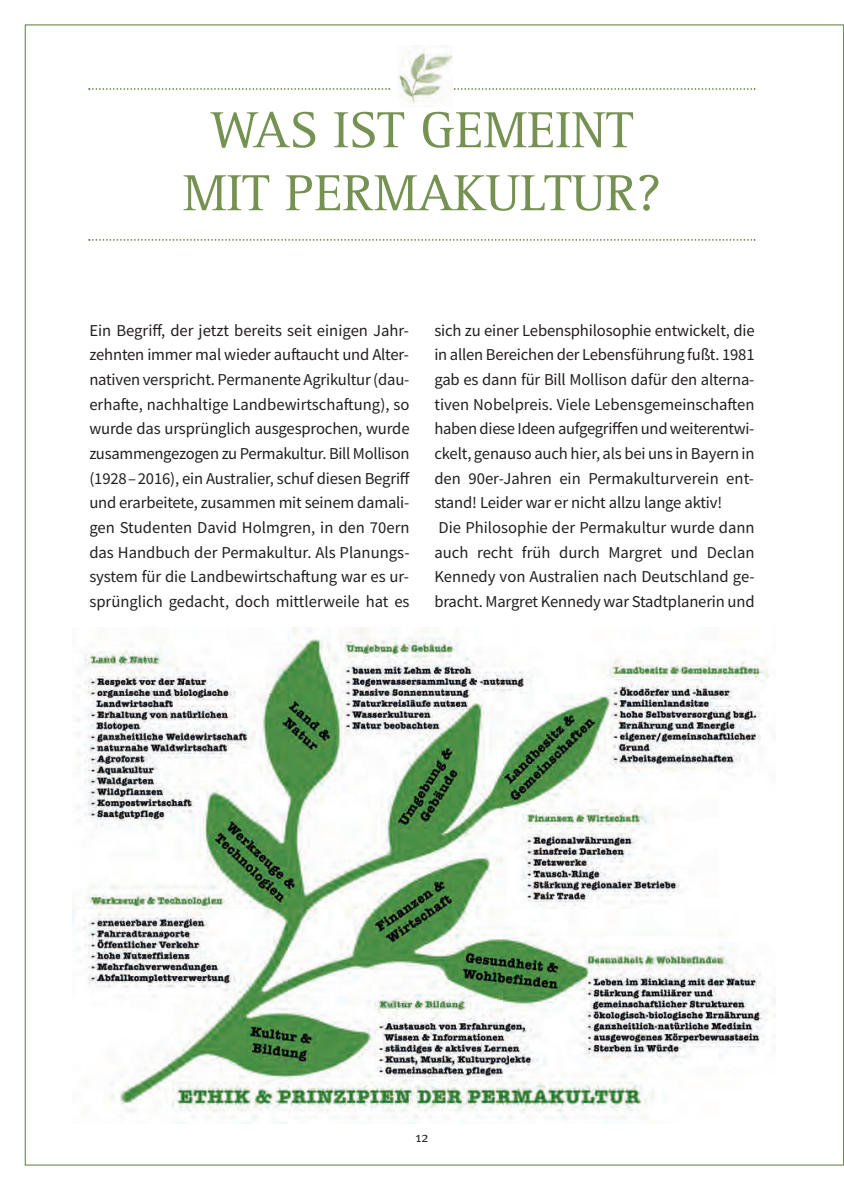
<style>
.page{position:relative;width:844px;height:1190px;background:#fff}
.page>*{position:absolute;margin:0;border:0;box-sizing:border-box;transform-origin:0 0}
.t1{font:52.5px/63px "Rotis Serif Std";color:#769252;text-align:center}
.t2{font:16.62px/24.7px "Source Sans Pro";letter-spacing:-.01em;color:#231f20;text-align:justify}
.t3{font:14px "Meta";color:#231f20}
</style>
<div class="page">
<svg style="left:843px;top:24px;width:1px;height:1141px"></svg>
<svg style="left:88px;top:239px;width:667px;height:2px"></svg>
<svg style="left:88px;top:88px;width:302px;height:2px"></svg>
<svg style="left:453px;top:88px;width:302px;height:2px"></svg>
<img style="left:397px;top:46px;width:56px;height:61px">
<img style="left:73px;top:628px;width:702px;height:496px">
<h1 class="t1" style="left:183px;top:98px;width:479px">WAS IST GEMEINT<br>MIT PERMAKULTUR?</h1>
<p class="t2" style="left:89px;top:319px;width:322px">Ein Begriff, der jetzt bereits seit einigen Jahr&shy;zehnten immer mal wieder auftaucht und Alter&shy;nativen verspricht. Permanente Agrikultur (dau&shy;erhafte, nachhaltige Landbewirtschaftung), so wurde das ursprünglich ausgesprochen, wurde zusammengezogen zu Permakultur. Bill Mollison (1928–2016), ein Australier, schuf diesen Begriff und erarbeitete, zusammen mit seinem damali&shy;gen Studenten David Holmgren, in den 70ern das Handbuch der Permakultur. Als Planungs&shy;system für die Landbewirtschaftung war es ur&shy;sprünglich gedacht, doch mittlerweile hat es</p>
<p class="t2" style="left:434px;top:319px;width:321px;text-align:left">sich zu einer Lebensphilosophie entwickelt, die in allen Bereichen der Lebensführung fußt. 1981 gab es dann für Bill Mollison dafür den alterna&shy;tiven Nobelpreis. Viele Lebensgemeinschaften haben diese Ideen aufgegriffen und weiterentwi&shy;ckelt, genauso auch hier, als bei uns in Bayern in den 90er-Jahren ein Permakulturverein ent&shy;stand! Leider war er nicht allzu lange aktiv!<br>Die Philosophie der Permakultur wurde dann auch recht früh durch Margret und Declan Kennedy von Australien nach Deutschland ge&shy;bracht. Margret Kennedy war Stadtplanerin und</p>
<p class="t3" style="left:415px;top:1129px;width:15px">12</p>
</div>
